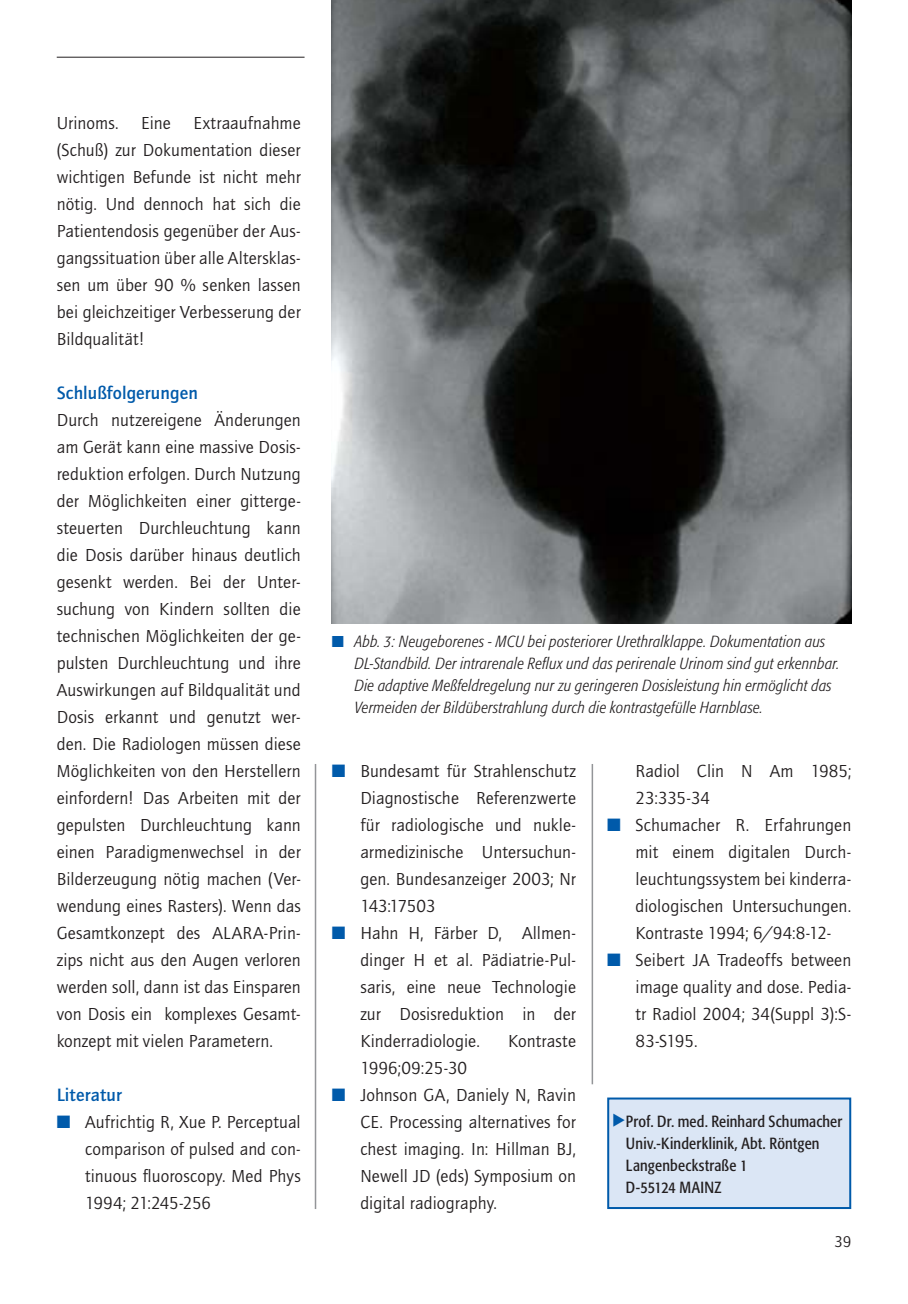
<style>
.page{position:relative;width:908px;height:1304px;background:#fff}
.page>*{position:absolute;margin:0;border:0;box-sizing:border-box;transform-origin:0 0}
.t1{font:700 18.4px "Quay";letter-spacing:.005em;color:#005aaa}
.t2{font:18px/27px "Quay";letter-spacing:.005em;color:#231f20;text-align:justify}
.t3{font:italic 300 condensed 16px/22px "Formata";letter-spacing:.015em;color:#231f20}
.t4{font:condensed 16px/22px "Formata";letter-spacing:.01em;color:#231f20}
.t5{font:16px "Quay";color:#231f20}
.s1{color:#005aaa}
</style>
<div class="page">
<hr style="left:57px;top:57px;width:247px;height:1px;background:#231f20">
<hr style="left:314px;top:764px;width:2px;height:445px;background:#939598">
<hr style="left:591px;top:764px;width:2px;height:320px;background:#939598">
<img style="left:332px;top:0;width:518px;height:624px">
<div style="left:608px;top:1098px;width:241px;height:110px;background:#dbe6f5"></div>
<div style="left:607px;top:1097px;width:243px;height:112px;border:2px solid #005aaa"></div>
<p class="t2" style="left:57px;top:111px;width:245px">Urinoms. Eine Extraaufnahme (Schuß) zur Dokumentation dieser wichtigen Befunde ist nicht mehr nötig. Und dennoch hat sich die Patientendosis gegenüber der Aus&shy;gangssituation über alle Altersklas&shy;sen um über 90 % senken lassen bei gleichzeitiger Verbesserung der Bildqualität!</p>
<p class="t1" style="left:57px;top:386px;width:142px">Schlußfolgerungen</p>
<p class="t2" style="left:57px;top:408px;width:245px">Durch nutzereigene Änderungen am Gerät kann eine massive Dosis&shy;reduktion erfolgen. Durch Nutzung der Möglichkeiten einer gitterge&shy;steuerten Durchleuchtung kann die Dosis darüber hinaus deutlich gesenkt werden. Bei der Unter&shy;suchung von Kindern sollten die technischen Möglichkeiten der ge&shy;pulsten Durchleuchtung und ihre Auswirkungen auf Bildqualität und Dosis erkannt und genutzt wer&shy;den. Die Radiologen müssen diese Möglichkeiten von den Herstellern einfordern! Das Arbeiten mit der gepulsten Durchleuchtung kann einen Paradigmenwechsel in der Bilderzeugung nötig machen (Ver&shy;wendung eines Rasters). Wenn das Gesamtkonzept des ALARA-Prin&shy;zips nicht aus den Augen verloren werden soll, dann ist das Einsparen von Dosis ein komplexes Gesamt&shy;konzept mit vielen Parametern.</p>
<p class="t1" style="left:57px;top:1088px;width:66px">Literatur</p>
<p class="t2" style="left:85px;top:1110px;width:217px;text-indent:-28px"><span class="s1">■</span> Aufrichtig R, Xue P. Perceptual comparison of pulsed and con&shy;tinuous fluoroscopy. Med Phys 1994; 21:245-256</p>
<p class="t4" style="left:625px;top:1111px;width:218px">Prof. Dr. med. Reinhard Schumacher<br>Univ.-Kinderklinik, Abt. Röntgen<br>Langenbeckstraße 1<br>D-55124 MAINZ</p>
<p class="t3" style="left:354px;top:632px;width:486px;text-indent:-23px"><span class="s1">■</span> Abb. 3: Neugeborenes - MCU bei posteriorer Urethralklappe. Dokumentation aus DL-Standbild. Der intrarenale Reflux und das perirenale Urinom sind gut erkennbar.<br>Die adaptive Meßfeldregelung nur zu geringeren Dosisleistung hin ermöglicht das Vermeiden der Bildüberstrahlung durch die kontrastgefülle Harnblase.</p>
<p class="t2" style="left:360px;top:759px;width:217px;text-indent:-28px"><span class="s1">■</span> Bundesamt für Strahlenschutz Diagnostische Referenzwerte für radiologische und nukle&shy;armedizinische Untersuchun&shy;gen. Bundesanzeiger 2003; Nr 143:17503</p>
<p class="t2" style="left:360px;top:921px;width:217px;text-indent:-28px"><span class="s1">■</span> Hahn H, Färber D, Allmen&shy;dinger H et al. Pädiatrie-Pul&shy;saris, eine neue Technologie zur Dosisreduktion in der Kinderradiologie.</p>
<p class="t2" style="left:635px;top:759px;width:217px">Radiol Clin N Am 1985;<br>23:335-34</p>
<p class="t2" style="left:635px;top:813px;width:217px;text-indent:-28px"><span class="s1">■</span> Schumacher R. Erfahrungen mit einem digitalen Durch&shy;leuchtungssystem bei kinderra&shy;diologischen Untersuchungen.<br>Kontraste 1994; 6/94:8-12-</p>
<p class="t2" style="left:635px;top:948px;width:217px;text-indent:-28px"><span class="s1">■</span> Seibert JA Tradeoffs between image quality and dose. Pedia&shy;tr Radiol 2004; 34(Suppl 3):S-83-S195.</p>
<p class="t2" style="left:508px;top:1029px;width:69px">Kontraste</p>
<p class="t2" style="left:360px;top:1056px;width:108px">1996;09:25-30</p>
<p class="t2" style="left:360px;top:1083px;width:217px;text-indent:-28px"><span class="s1">■</span> Johnson GA, Daniely N, Ravin CE. Processing alternatives for chest imaging. In: Hillman BJ, Newell JD (eds) Symposium on digital radiography.</p>
<p class="t5" style="left:833px;top:1235px;width:19px">39</p>
</div>
